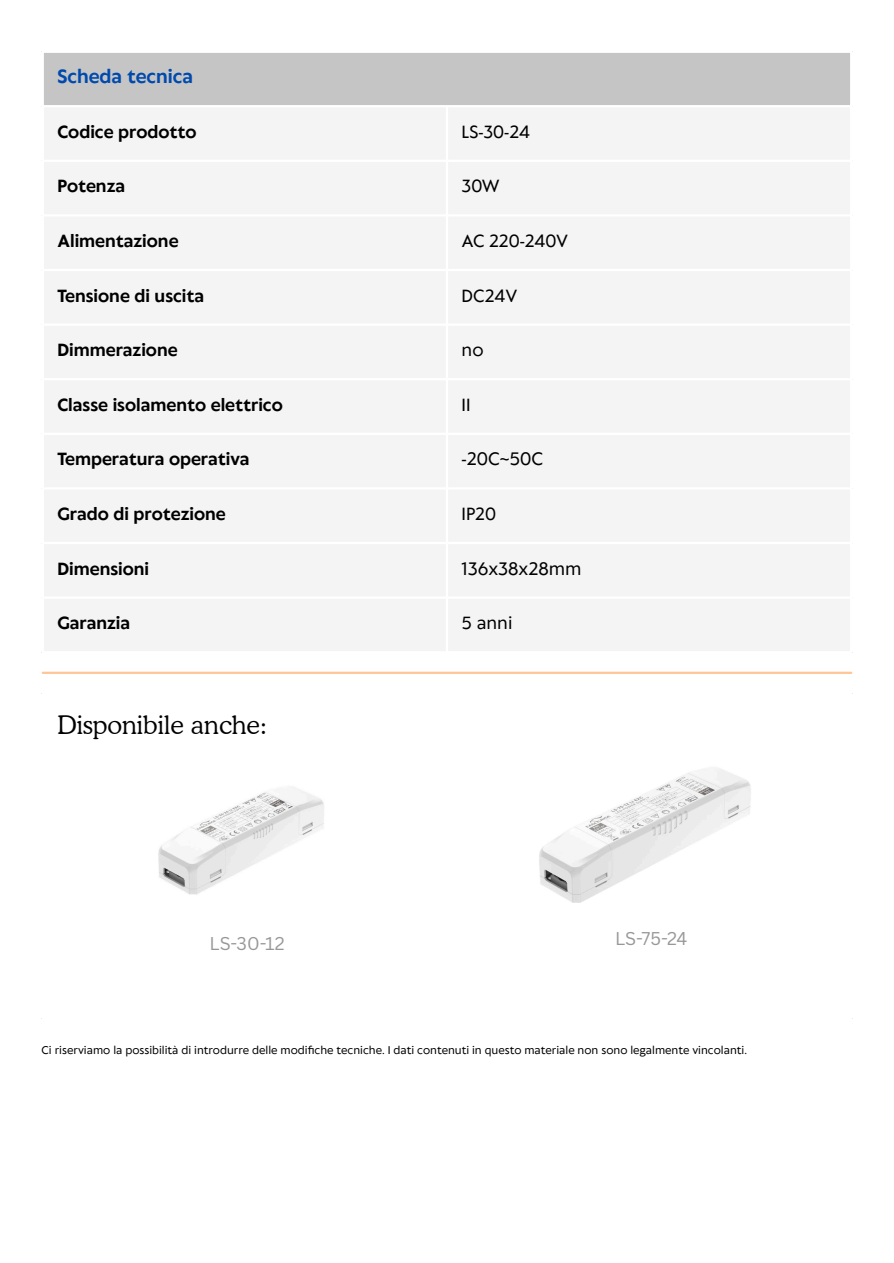
<style>
.page{position:relative;width:894px;height:1263px;background:#fff}
.page>*{position:absolute;margin:0;border:0;box-sizing:border-box;transform-origin:0 0}
.t1{font:300 25.5px "Cooper BT";color:#000}
.t2{font:18px "Canva Sans";color:#989898}
.t3{font:700 18px "Klein Text";color:#004aad}
.t4{font:16.8px "Klein Text";color:#000}
.t5{font:700 16.5px "Klein Text";color:#000}
.t6{font:16.5px "Klein Text";color:#000}
.t7{font:10.5px "Klein Text";color:#000}
</style>
<div class="page">
<div style="left:42px;top:51px;width:809px;height:55px;background:#c6c5c5"></div>
<div style="left:44px;top:108px;width:805px;height:543px;background:#f4f4f4"></div>
<hr style="left:42px;top:53px;width:2px;height:598px;background:#fff">
<hr style="left:446px;top:107px;width:2px;height:544px;background:#fff">
<hr style="left:849px;top:53px;width:3px;height:598px;background:#fff">
<hr style="left:42px;top:51px;width:810px;height:2px;background:#fff">
<hr style="left:42px;top:105px;width:810px;height:2px;background:#fff">
<hr style="left:42px;top:160px;width:810px;height:2px;background:#fff">
<hr style="left:42px;top:214px;width:810px;height:3px;background:#fff">
<hr style="left:42px;top:269px;width:810px;height:2px;background:#fff">
<hr style="left:42px;top:323px;width:810px;height:3px;background:#fff">
<hr style="left:42px;top:378px;width:810px;height:2px;background:#fff">
<hr style="left:42px;top:433px;width:810px;height:2px;background:#fff">
<hr style="left:42px;top:487px;width:810px;height:2px;background:#fff">
<hr style="left:42px;top:542px;width:810px;height:2px;background:#fff">
<hr style="left:42px;top:596px;width:810px;height:3px;background:#fff">
<hr style="left:43px;top:672px;width:807px;height:2px;background:#ffc595">
<img style="left:158px;top:787px;width:166px;height:108px">
<img style="left:539px;top:767px;width:212px;height:136px">
<p class="t3" style="left:57px;top:67px;width:137px">Scheda tecnica</p>
<p class="t5" style="left:57px;top:123px;width:140px">Codice prodotto</p>
<p class="t6" style="left:461px;top:123px;width:70px">LS-30-24</p>
<p class="t5" style="left:57px;top:178px;width:69px">Potenza</p>
<p class="t6" style="left:461px;top:178px;width:39px">30W</p>
<p class="t5" style="left:57px;top:232px;width:123px">Alimentazione</p>
<p class="t6" style="left:461px;top:232px;width:108px">AC 220-240V</p>
<p class="t5" style="left:57px;top:287px;width:148px">Tensione di uscita</p>
<p class="t6" style="left:461px;top:287px;width:57px">DC24V</p>
<p class="t5" style="left:57px;top:342px;width:122px">Dimmerazione</p>
<p class="t6" style="left:461px;top:342px;width:23px">no</p>
<p class="t5" style="left:57px;top:396px;width:227px">Classe isolamento elettrico</p>
<p class="t6" style="left:461px;top:396px;width:10px">II</p>
<p class="t5" style="left:57px;top:451px;width:193px">Temperatura operativa</p>
<p class="t4" style="left:461px;top:451px;width:83px">-20C~50C</p>
<p class="t5" style="left:57px;top:505px;width:170px">Grado di protezione</p>
<p class="t6" style="left:461px;top:505px;width:36px">IP20</p>
<p class="t5" style="left:57px;top:560px;width:93px">Dimensioni</p>
<p class="t4" style="left:461px;top:560px;width:121px">136x38x28mm</p>
<p class="t5" style="left:57px;top:615px;width:74px">Garanzia</p>
<p class="t6" style="left:461px;top:615px;width:52px">5 anni</p>
<h1 class="t1" style="left:57px;top:709px;width:211px">Disponibile anche:</h1>
<p class="t2" style="left:209px;top:930px;width:77px">LS-30-12</p>
<p class="t2" style="left:615px;top:926px;width:74px">LS-75-24</p>
<p class="t7" style="left:42px;top:1045px;width:706px">Ci riserviamo la possibilità di introdurre delle modifiche tecniche. I dati contenuti in questo materiale non sono legalmente vincolanti.</p>
</div>
